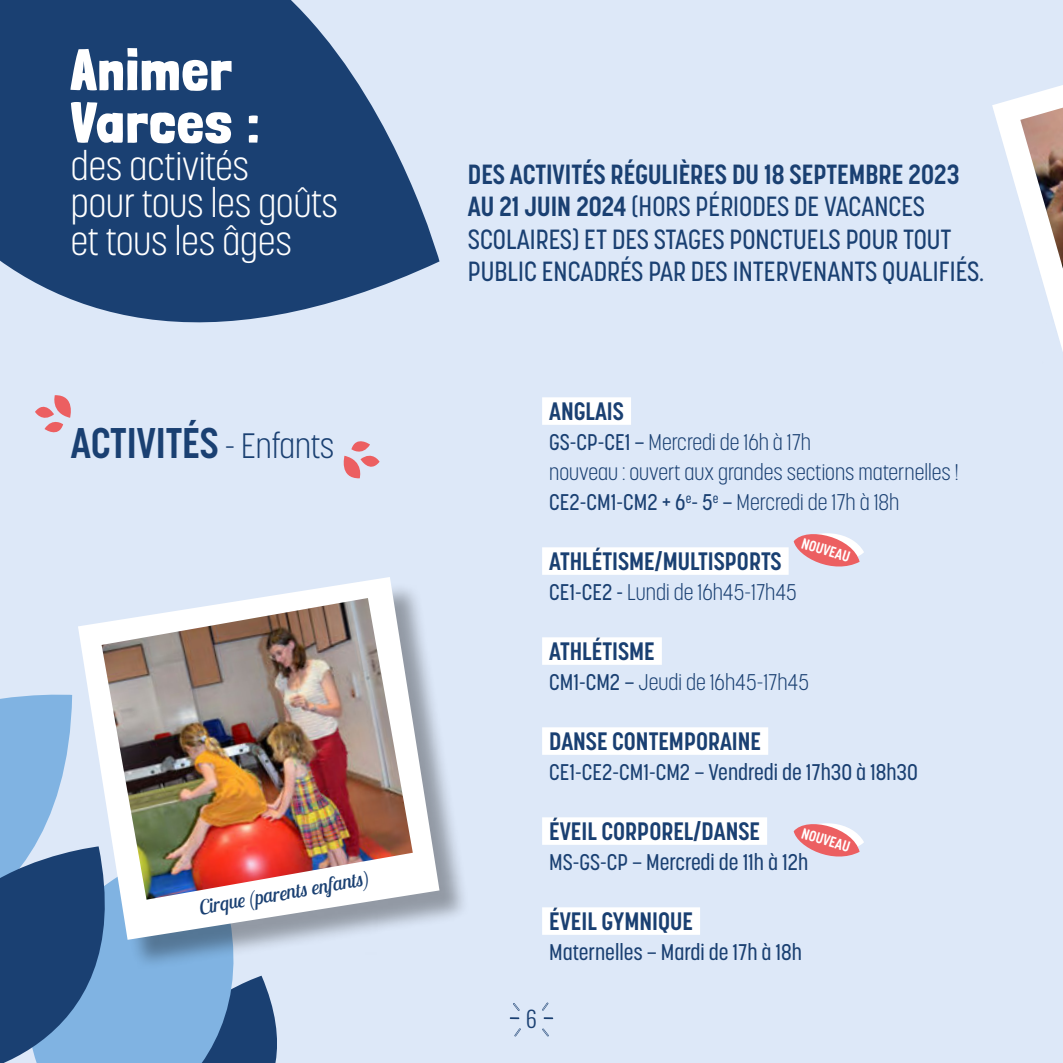
<style>
.page{position:relative;width:1063px;height:1063px;background:#dde8f8}
.page>*{position:absolute;margin:0;border:0;box-sizing:border-box;transform-origin:0 0}
.t1{font:900 57.5px/52.5px "Londrina Solid";letter-spacing:.04em;color:#fff}
.t2{font:700 42.5px "Korolev Condensed";color:#1a4072}
.t3{font:300 40px/37.5px "Korolev Condensed";color:#fff}
.t4{font:500 27.5px/32.5px "Korolev Condensed";color:#1a4072}
.t5{font:700 25px "Korolev Condensed";color:#1a4072}
.t6{font:300 22.5px/30px "Korolev Condensed";color:#1a4072}
.t7{font:500 22.5px "Korolev Condensed";color:#1a4072}
.t8{font:22.5px "Oswald";color:#1a4072}
.t9{font:italic 20px "Lobster Two";color:#1a4072}
.t10{font:700 15px "Korolev Condensed";color:#fff}
.s1{font-weight:700}
.s2{font-weight:300;font-size:35px}
.s3{font-weight:500}
</style>
<div class="page">
<svg style="left:992px;top:85px;width:71px;height:266px"></svg>
<img style="left:1020px;top:108px;width:43px;height:161px">
<svg style="left:0;top:0;width:440px;height:323px;fill:#1a4072"></svg>
<div style="left:542px;top:397px;width:89px;height:28px;background:#fff"></div>
<div style="left:542px;top:547px;width:247px;height:28px;background:#fff"></div>
<div style="left:542px;top:637px;width:120px;height:28px;background:#fff"></div>
<div style="left:542px;top:727px;width:226px;height:28px;background:#fff"></div>
<div style="left:542px;top:817px;width:225px;height:28px;background:#fff"></div>
<div style="left:542px;top:907px;width:158px;height:28px;background:#fff"></div>
<svg style="left:35px;top:395px;width:36px;height:38px"></svg>
<svg style="left:343px;top:441px;width:37px;height:38px"></svg>
<svg style="left:510px;top:1017px;width:10px;height:2px"></svg>
<svg style="left:544px;top:1017px;width:9px;height:2px"></svg>
<svg style="left:514px;top:1028px;width:7px;height:8px"></svg>
<svg style="left:542px;top:1028px;width:7px;height:8px"></svg>
<svg style="left:542px;top:1003px;width:6px;height:8px"></svg>
<svg style="left:513px;top:1003px;width:7px;height:8px"></svg>
<svg style="left:0;top:694px;width:277px;height:369px;background:#608ab8"></svg>
<div style="left:82px;top:581px;width:388px;height:389px;background:#000;opacity:.34"></div>
<svg style="left:78px;top:577px;width:362px;height:363px"></svg>
<img style="left:102px;top:598px;width:311px;height:302px">
<svg style="left:794px;top:823px;width:70px;height:34px"></svg>
<svg style="left:794px;top:533px;width:70px;height:34px"></svg>
<h1 class="t1" style="left:71px;top:43px;width:190px">Animer<br>Varces :</h1>
<h3 class="t3" style="left:71px;top:147px;width:269px">des activités<br>pour tous les goûts et tous les âges</h3>
<p class="t4" style="left:468px;top:158px;width:518px"><span class="s1">DES ACTIVITÉS RÉGULIÈRES DU 18 SEPTEMBRE 2023<br>AU 21 JUIN 2024</span> (HORS PÉRIODES DE VACANCES SCOLAIRES) ET DES STAGES PONCTUELS POUR TOUT PUBLIC ENCADRÉS PAR DES INTERVENANTS QUALIFIÉS.</p>
<h2 class="t2" style="left:71px;top:420px;width:265px">ACTIVITÉS <span class="s2">- Enfants</span></h2>
<p class="t9" style="left:197px;top:895px;width:174px;rotate:-10deg">Cirque (parents enfants)</p>
<p class="t5" style="left:549px;top:398px;width:76px">ANGLAIS</p>
<p class="t6" style="left:549px;top:427px;width:411px"><span class="s3">GS-CP-CE1 –</span> Mercredi de 16h à 17h<br>nouveau : ouvert aux grandes sections maternelles !<br><span class="s3">CE2-CM1-CM2 + 6</span><sup>e</sup><span class="s3">- 5</span><sup>e</sup> <span class="s3">–</span> Mercredi de 17h à 18h</p>
<p class="t5" style="left:549px;top:548px;width:234px">ATHLÉTISME/MULTISPORTS</p>
<p class="t6" style="left:549px;top:577px;width:249px"><span class="s3">CE1-CE2 -</span> Lundi de 16h45-17h45</p>
<p class="t5" style="left:549px;top:638px;width:107px">ATHLÉTISME</p>
<p class="t6" style="left:549px;top:667px;width:261px"><span class="s3">CM1-CM2 –</span> Jeudi de 16h45-17h45</p>
<p class="t10" style="left:805px;top:535px;width:51px;rotate:17deg">NOUVEAU</p>
<p class="t5" style="left:549px;top:728px;width:213px">DANSE CONTEMPORAINE</p>
<p class="t7" style="left:549px;top:760px;width:370px">CE1-CE2-CM1-CM2 – Vendredi de 17h30 à 18h30</p>
<p class="t5" style="left:549px;top:818px;width:212px">ÉVEIL CORPOREL/DANSE</p>
<p class="t7" style="left:549px;top:850px;width:261px">MS-GS-CP – Mercredi de 11h à 12h</p>
<p class="t5" style="left:549px;top:908px;width:145px">ÉVEIL GYMNIQUE</p>
<p class="t7" style="left:549px;top:940px;width:254px">Maternelles – Mardi de 17h à 18h</p>
<p class="t10" style="left:805px;top:825px;width:51px;rotate:17deg">NOUVEAU</p>
<p class="t8" style="left:526px;top:1009px;width:13px">6</p>
</div>
